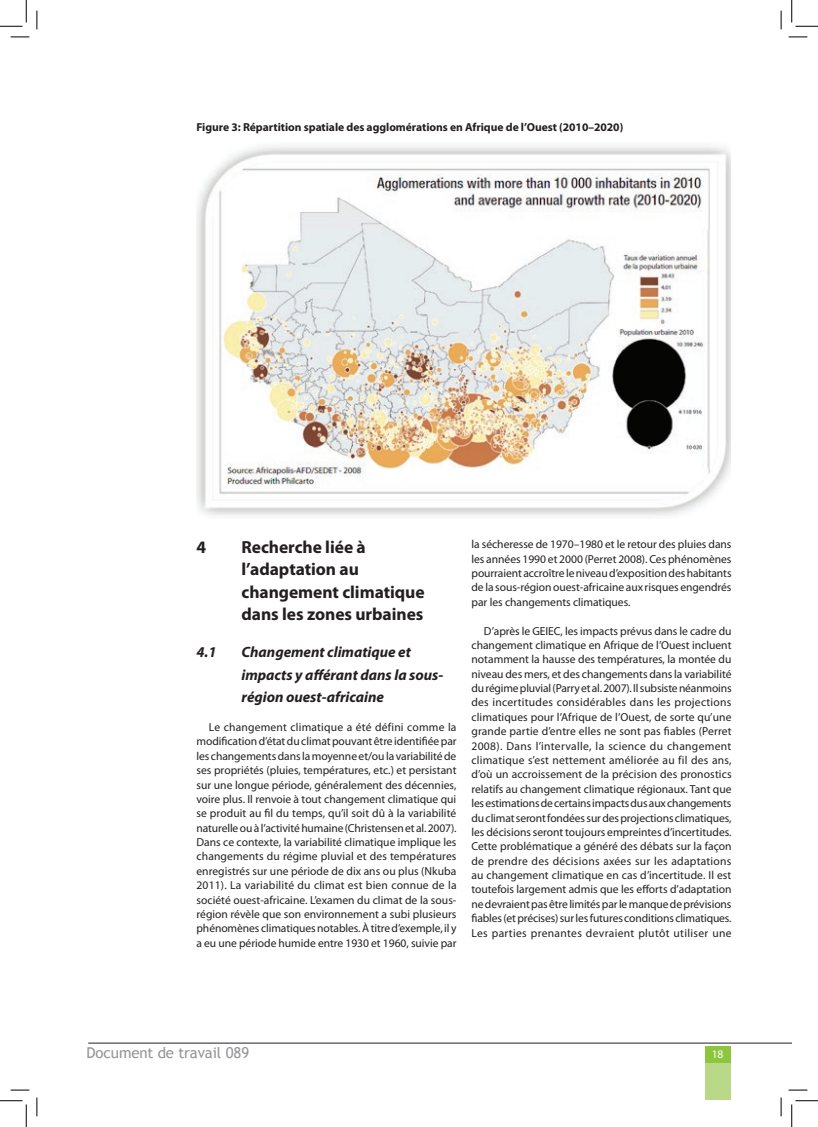
<style>
.page{position:relative;width:818px;height:1127px;background:#fff}
.page>*{position:absolute;margin:0;border:0;box-sizing:border-box;transform-origin:0 0}
.t1{font:700 17.5px/22.5px "Myriad Pro";letter-spacing:-.005em;color:#231f20}
.t2{font:italic 700 15px/22.5px "Myriad Pro";letter-spacing:-.005em;color:#231f20}
.t3{font:15px "Trebuchet MS";letter-spacing:-.005em;color:#939598}
.t4{font:11.5px/14.4px "Myriad Pro";letter-spacing:-.005em;color:#231f20;text-align:justify}
.t5{font:700 11.5px "Myriad Pro";letter-spacing:-.005em;color:#231f20}
.t6{font:11.5px "Myriad Pro";color:#fff}
</style>
<div class="page">
<hr style="left:88px;top:1042px;width:704px;height:1px;background:#231f20">
<div style="left:705px;top:1046px;width:25px;height:16px;background:#8bc63e"></div>
<div style="left:705px;top:1063px;width:25px;height:36px;background:#b9d989"></div>
<img style="left:197px;top:146px;width:534px;height:370px">
<svg style="left:11px;top:36px;width:18px;height:2px"></svg>
<svg style="left:788px;top:36px;width:19px;height:2px"></svg>
<svg style="left:11px;top:1089px;width:18px;height:1px"></svg>
<svg style="left:788px;top:1089px;width:19px;height:1px"></svg>
<svg style="left:36px;top:11px;width:2px;height:18px"></svg>
<svg style="left:36px;top:1097px;width:2px;height:18px"></svg>
<svg style="left:780px;top:11px;width:2px;height:18px"></svg>
<svg style="left:780px;top:1097px;width:2px;height:18px"></svg>
<svg style="left:0;top:0;width:27px;height:27px"></svg>
<svg style="left:0;top:1100px;width:27px;height:26px"></svg>
<svg style="left:791px;top:0;width:27px;height:27px"></svg>
<svg style="left:791px;top:1100px;width:27px;height:26px"></svg>
<p class="t5" style="left:196px;top:119px;width:428px">Figure 3: Répartition spatiale des agglomérations en Afrique de l’Ouest (2010–2020)</p>
<h1 class="t1" style="left:196px;top:535px;width:11px">4</h1>
<h1 class="t1" style="left:241px;top:535px;width:185px">Recherche liée à l’adaptation au changement climatique dans les zones urbaines</h1>
<h2 class="t2" style="left:196px;top:640px;width:22px">4.1</h2>
<h2 class="t2" style="left:241px;top:640px;width:203px">Changement climatique et impacts y afférant dans la sous&shy;région ouest-africaine</h2>
<p class="t4" style="left:196px;top:719px;width:262px;text-indent:12px">Le changement climatique a été défini comme la modification d’état du climat pouvant être identifiée par les changements dans la moyenne et/ou la variabilité de ses propriétés (pluies, températures, etc.) et persistant sur une longue période, généralement des décennies, voire plus. Il renvoie à tout changement climatique qui se produit au fil du temps, qu’il soit dû à la variabilité naturelle ou à l’activité humaine (Christensen et al. 2007).<br>Dans ce contexte, la variabilité climatique implique les changements du régime pluvial et des températures enregistrés sur une période de dix ans ou plus (Nkuba 2011). La variabilité du climat est bien connue de la société ouest-africaine. L’examen du climat de la sous&shy;région révèle que son environnement a subi plusieurs phénomènes climatiques notables. À titre d’exemple, il y a eu une période humide entre 1930 et 1960, suivie par</p>
<p class="t4" style="left:471px;top:537px;width:262px">la sécheresse de 1970–1980 et le retour des pluies dans les années 1990 et 2000 (Perret 2008). Ces phénomènes pourraient accroître le niveau d’exposition des habitants de la sous-région ouest-africaine aux risques engendrés par les changements climatiques.</p>
<p class="t4" style="left:471px;top:623px;width:262px;text-indent:12px">D’après le GEIEC, les impacts prévus dans le cadre du changement climatique en Afrique de l’Ouest incluent notamment la hausse des températures, la montée du niveau des mers, et des changements dans la variabilité du régime pluvial (Parry et al. 2007). Il subsiste néanmoins des incertitudes considérables dans les projections climatiques pour l’Afrique de l’Ouest, de sorte qu’une grande partie d’entre elles ne sont pas fiables (Perret 2008). Dans l’intervalle, la science du changement climatique s’est nettement améliorée au fil des ans, d’où un accroissement de la précision des pronostics relatifs au changement climatique régionaux. Tant que les estimations de certains impacts dus aux changements du climat seront fondées sur des projections climatiques, les décisions seront toujours empreintes d’incertitudes.<br>Cette problématique a généré des débats sur la façon de prendre des décisions axées sur les adaptations au changement climatique en cas d’incertitude. Il est toutefois largement admis que les efforts d’adaptation ne devraient pas être limités par le manque de prévisions fiables (et précises) sur les futures conditions climatiques.<br>Les parties prenantes devraient plutôt utiliser une</p>
<h2 class="t3" style="left:86px;top:1043px;width:164px">Document de travail 089</h2>
<p class="t6" style="left:712px;top:1046px;width:13px">18</p>
</div>
